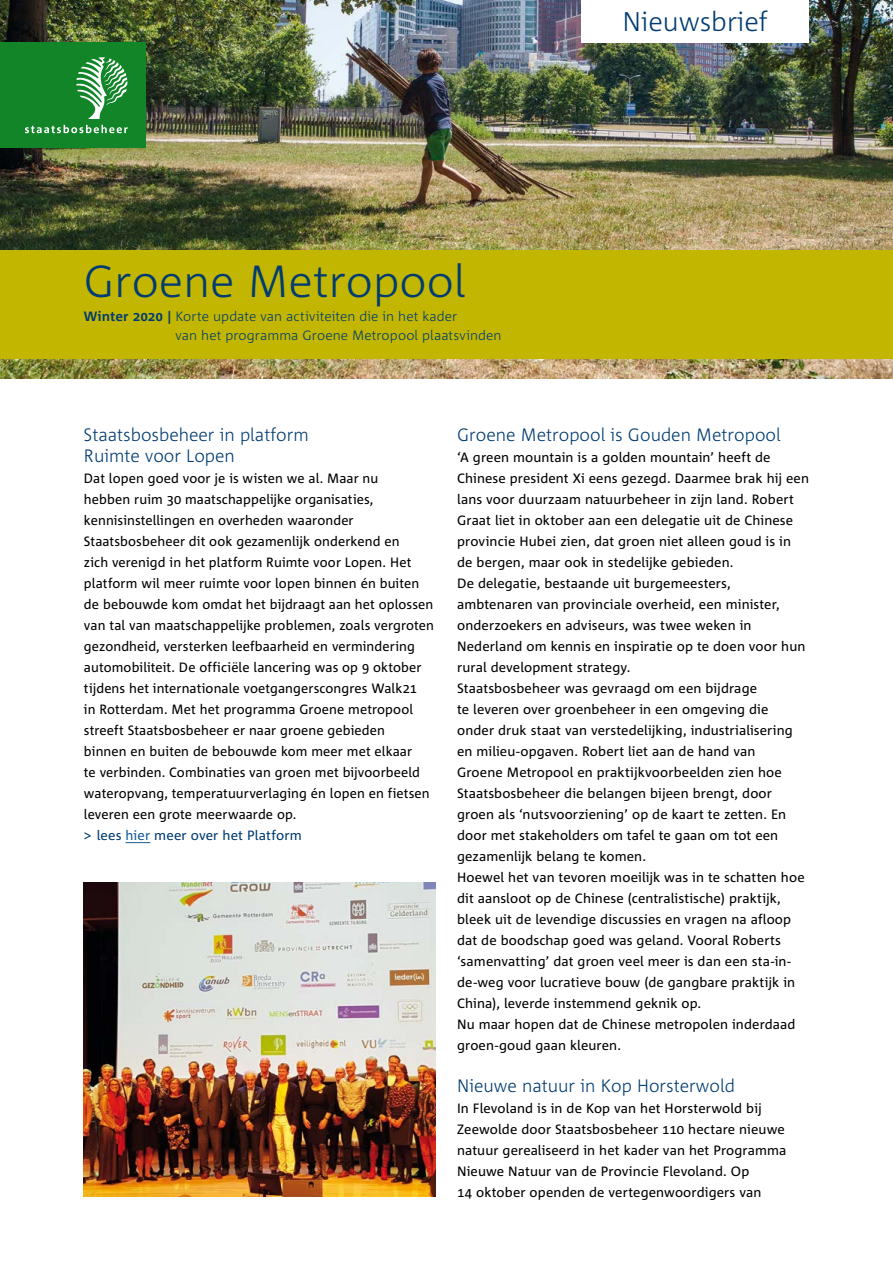
<style>
.page{position:relative;width:893px;height:1263px;background:#fff}
.page>*{position:absolute;margin:0;border:0;box-sizing:border-box;transform-origin:0 0}
.t1{font:300 45px "Agro Sans";color:#003c71}
.t2{font:300 27px "Agro Sans";color:#003c71}
.t3{font:18px/21px "Agrofont Mager";color:#003c71}
.t4{font:13.5px/21px "Agro Sans";letter-spacing:.01em;color:#000}
.t5{font:13.5px/19.5px "Agrofont Mager";letter-spacing:.01em;color:#003c71}
.s1{font-family:"Agrofont Vet"}
.s2{color:#003c71}
.s3{color:#165b9a}
</style>
<div class="page">
<img style="left:0;top:0;width:893px;height:378px">
<div style="left:0;top:250px;width:893px;height:109px;background:#c3b600"></div>
<div style="left:0;top:43px;width:146px;height:105px;background:#118528"></div>
<svg style="left:25px;top:125px;width:103px;height:8px"></svg>
<svg style="left:76px;top:57px;width:51px;height:62px"></svg>
<svg style="left:126px;top:842px;width:24px;height:1px"></svg>
<div style="left:581px;top:0;width:228px;height:43px;background:#fff"></div>
<img style="left:84px;top:882px;width:352px;height:314px">
<h1 class="t1" style="left:84px;top:256px;width:383px">Groene Metropool</h1>
<p class="t5" style="left:175px;top:307px;width:328px;text-indent:-92px"><span class="s1">Winter 2020 |</span> Korte update van activiteiten die in het kader<br>van het programma Groene Metropool plaatsvinden</p>
<h2 class="t2" style="left:622px;top:7px;width:147px">Nieuwsbrief</h2>
<h3 class="t3" style="left:84px;top:425px;width:226px">Staatsbosbeheer in platform<br>Ruimte voor Lopen</h3>
<p class="t4" style="left:84px;top:468px;width:351px">Dat lopen goed voor je is wisten we al. Maar nu<br>hebben ruim 30 maatschappelijke organisaties, kennisinstellingen en overheden waaronder Staatsbosbeheer dit ook gezamenlijk onderkend en<br>zich verenigd in het platform Ruimte voor Lopen. Het platform wil meer ruimte voor lopen binnen én buiten de bebouwde kom omdat het bijdraagt aan het oplossen van tal van maatschappelijke problemen, zoals vergroten gezondheid, versterken leefbaarheid en vermindering automobiliteit. De officiële lancering was op 9 oktober tijdens het internationale voetgangerscongres Walk21<br>in Rotterdam. Met het programma Groene metropool streeft Staatsbosbeheer er naar groene gebieden<br>binnen en buiten de bebouwde kom meer met elkaar<br>te verbinden. Combinaties van groen met bijvoorbeeld wateropvang, temperatuurverlaging én lopen en fietsen leveren een grote meerwaarde op.<br><span class="s2">&gt; lees</span> <span class="s3">hier</span> <span class="s2">meer over het Platform</span></p>
<h3 class="t3" style="left:457px;top:425px;width:325px">Groene Metropool is Gouden Metropool</h3>
<p class="t4" style="left:457px;top:447px;width:353px">‘A green mountain is a golden mountain’ heeft de Chinese president Xi eens gezegd. Daarmee brak hij een lans voor duurzaam natuurbeheer in zijn land. Robert Graat liet in oktober aan een delegatie uit de Chinese provincie Hubei zien, dat groen niet alleen goud is in de bergen, maar ook in stedelijke gebieden.<br>De delegatie, bestaande uit burgemeesters, ambtenaren van provinciale overheid, een minister, onderzoekers en adviseurs, was twee weken in Nederland om kennis en inspiratie op te doen voor hun rural development strategy.<br>Staatsbosbeheer was gevraagd om een bijdrage<br>te leveren over groenbeheer in een omgeving die<br>onder druk staat van verstedelijking, industrialisering en milieu-opgaven. Robert liet aan de hand van<br>Groene Metropool en praktijkvoorbeelden zien hoe Staatsbosbeheer die belangen bijeen brengt, door groen als ‘nutsvoorziening’ op de kaart te zetten. En door met stakeholders om tafel te gaan om tot een gezamenlijk belang te komen.<br>Hoewel het van tevoren moeilijk was in te schatten hoe dit aansloot op de Chinese (centralistische) praktijk, bleek uit de levendige discussies en vragen na afloop dat de boodschap goed was geland. Vooral Roberts ‘samenvatting’ dat groen veel meer is dan een sta-in&shy;de-weg voor lucratieve bouw (de gangbare praktijk in China), leverde instemmend geknik op.<br>Nu maar hopen dat de Chinese metropolen inderdaad groen-goud gaan kleuren.</p>
<h3 class="t3" style="left:457px;top:1076px;width:279px">Nieuwe natuur in Kop Horsterwold</h3>
<p class="t4" style="left:457px;top:1098px;width:331px">In Flevoland is in de Kop van het Horsterwold bij Zeewolde door Staatsbosbeheer 110 hectare nieuwe natuur gerealiseerd in het kader van het Programma Nieuwe Natuur van de Provincie Flevoland. Op<br>14 oktober openden de vertegenwoordigers van</p>
</div>
